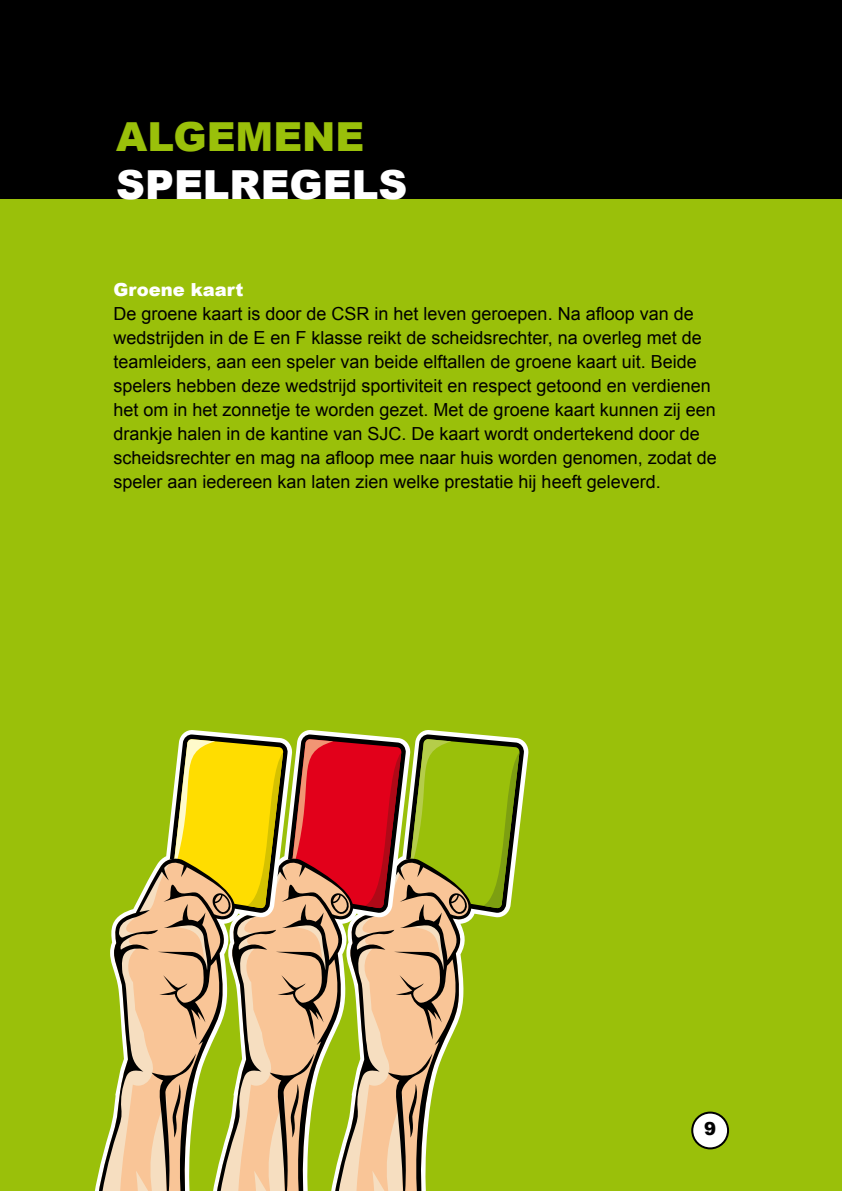
<style>
.page{position:relative;width:842px;height:1191px;background:#9ac00a}
.page>*{position:absolute;margin:0;border:0;box-sizing:border-box;transform-origin:0 0}
.t1{font:900 40px "Arial";color:#fff}
.t2{font:900 40px "Arial";color:#9ac00a}
.t3{font:18px/24px "Arial";color:#000}
.t4{font:900 18px "Arial";color:#fff}
.t5{font:900 18px "Arial";color:#000}
</style>
<div class="page">
<div style="left:0;top:0;width:842px;height:198px;background:#000"></div>
<svg style="left:163px;top:734px;width:361px;height:457px"></svg>
<svg style="left:95px;top:858px;width:150px;height:333px"></svg>
<div style="left:692px;top:1112px;width:36px;height:36px;background:#fff;border-radius:50%"></div>
<div style="left:691px;top:1111px;width:38px;height:38px;border:2px solid #000;border-radius:50%"></div>
<h1 class="t2" style="left:116px;top:108px;width:250px">ALGEMENE</h1>
<h1 class="t1" style="left:116px;top:156px;width:293px">SPELREGELS</h1>
<p class="t4" style="left:113px;top:277px;width:132px">Groene kaart</p>
<p class="t3" style="left:113px;top:302px;width:605px">De groene kaart is door de CSR in het leven geroepen. Na afloop van de wedstrijden in de E en F klasse reikt de scheidsrechter, na overleg met de teamleiders, aan een speler van beide elftallen de groene kaart uit. Beide spelers hebben deze wedstrijd sportiviteit en respect getoond en verdienen het om in het zonnetje te worden gezet. Met de groene kaart kunnen zij een drankje halen in de kantine van SJC. De kaart wordt ondertekend door de scheidsrechter en mag na afloop mee naar huis worden genomen, zodat de speler aan iedereen kan laten zien welke prestatie hij heeft geleverd.</p>
<p class="t5" style="left:704px;top:1116px;width:14px">9</p>
</div>
